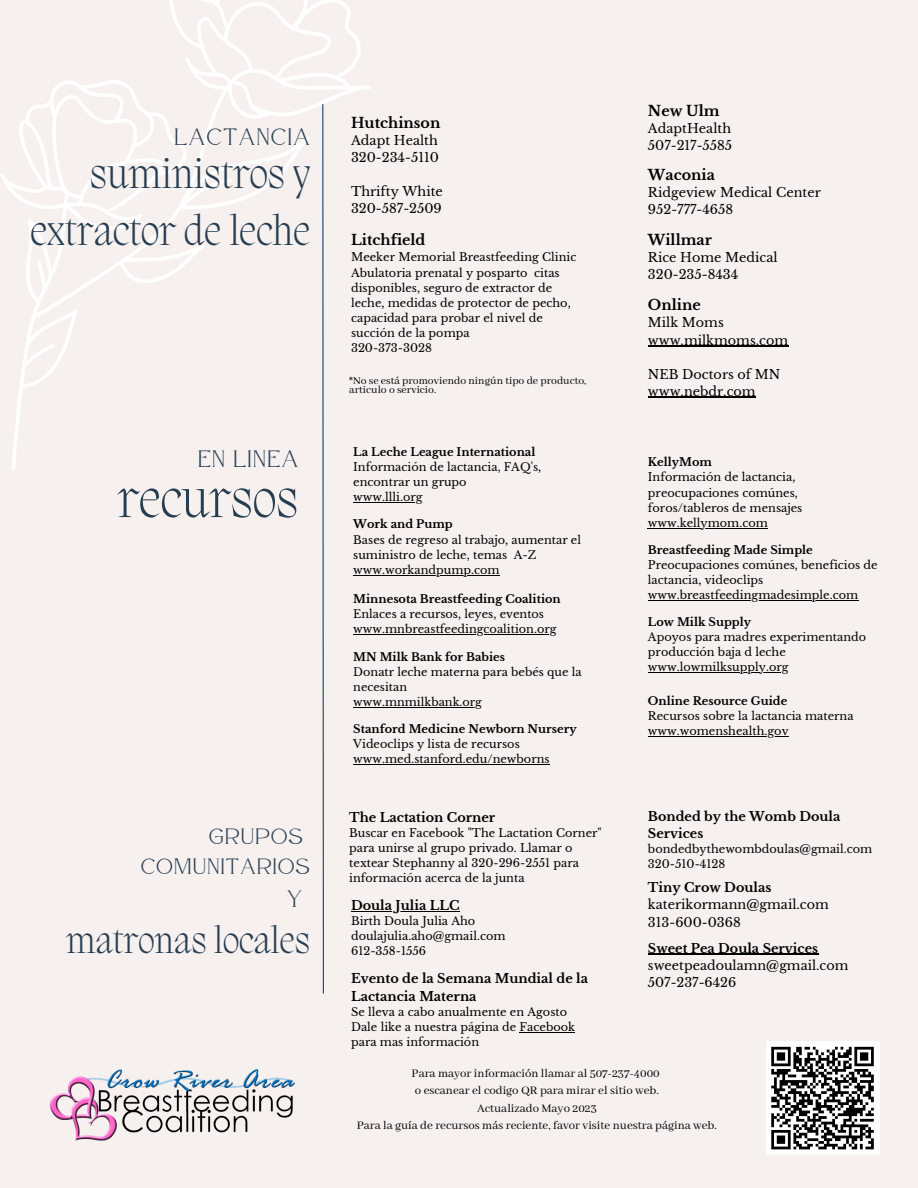
<style>
.page{position:relative;width:918px;height:1188px;background:#f6f0ee}
.page>*{position:absolute;margin:0;border:0;box-sizing:border-box;transform-origin:0 0}
.t1{font:200 53.7px "Migra";color:#273d50}
.t2{font:200 41.7px/57.3px "Migra";color:#273d50;text-align:right}
.t3{font:200 37.2px "Migra";color:#273d50}
.t4{font:23.7px "Atteron";letter-spacing:.06em;color:#273d50}
.t5{font:22.2px "Atteron";letter-spacing:.06em;color:#273d50}
.t6{font:700 14.25px "Libre Baskerville";color:#000}
.t7{font:12.75px "Libre Baskerville";color:#000}
.t8{font:12.75px "Abhaya Libre";color:#000}
.t9{font:700 12.75px/17px "Libre Baskerville";color:#000}
.t10{font:11.7px "Abhaya Libre";color:#000}
.t11{font:11.25px/15px "Libre Baskerville";color:#000}
.t12{font:700 11.25px "Libre Baskerville";color:#000}
</style>
<div class="page">
<svg style="left:1px;top:0;width:370px;height:994px"></svg>
<img style="left:49px;top:1069px;width:246px;height:72px">
<div style="left:766px;top:1041px;width:113px;height:114px;background:#fff"></div>
<svg style="left:771px;top:1046px;width:103px;height:104px"></svg>
<hr style="left:353px;top:502px;width:70px;height:1px;background:#000">
<hr style="left:353px;top:575px;width:147px;height:1px;background:#000">
<hr style="left:648px;top:528px;width:120px;height:1px;background:#000">
<hr style="left:648px;top:672px;width:141px;height:1px;background:#000">
<hr style="left:648px;top:600px;width:210px;height:1px;background:#000">
<hr style="left:648px;top:736px;width:141px;height:1px;background:#000">
<hr style="left:353px;top:634px;width:204px;height:1px;background:#000">
<hr style="left:351px;top:911px;width:109px;height:1px;background:#000">
<hr style="left:648px;top:346px;width:140px;height:1px;background:#000">
<hr style="left:648px;top:397px;width:108px;height:1px;background:#000">
<hr style="left:648px;top:954px;width:170px;height:1px;background:#000">
<hr style="left:353px;top:764px;width:197px;height:1px;background:#000">
<hr style="left:353px;top:707px;width:129px;height:1px;background:#000">
<hr style="left:520px;top:1032px;width:55px;height:1px;background:#000">
<p class="t4" style="left:175px;top:123px;width:137px">LACTANCIA</p>
<p class="t2" style="left:30px;top:149px;width:281px">suministros y extractor de leche</p>
<p class="t4" style="left:198px;top:445px;width:102px">EN LINEA</p>
<p class="t1" style="left:118px;top:474px;width:182px">recursos</p>
<p class="t5" style="left:209px;top:823px;width:95px">GRUPOS</p>
<p class="t5" style="left:141px;top:854px;width:170px">COMUNITARIOS</p>
<p class="t4" style="left:287px;top:885px;width:17px">Y</p>
<p class="t3" style="left:66px;top:923px;width:246px">matronas locales</p>
<p class="t6" style="left:351px;top:114px;width:91px">Hutchinson</p>
<p class="t7" style="left:351px;top:132px;width:88px">Adapt Health</p>
<p class="t7" style="left:351px;top:150px;width:89px">320-234-5110</p>
<p class="t7" style="left:351px;top:184px;width:93px">Thrifty White</p>
<p class="t7" style="left:351px;top:201px;width:92px">320-587-2509</p>
<p class="t6" style="left:351px;top:232px;width:76px">Litchfield</p>
<p class="t11" style="left:351px;top:250px;width:227px">Meeker Memorial Breastfeeding Clinic</p>
<p class="t11" style="left:351px;top:265px;width:221px">Abulatoria prenatal y posparto citas disponibles, seguro de extractor de leche, medidas de protector de pecho, capacidad para probar el nivel de succión de la pompa</p>
<p class="t11" style="left:351px;top:340px;width:82px">320-373-3028</p>
<p class="t10" style="left:349px;top:374px;width:239px">*No se está promoviendo ningún tipo de producto,</p>
<p class="t10" style="left:349px;top:383px;width:89px">articulo o servicio.</p>
<p class="t12" style="left:353px;top:445px;width:184px">La Leche League International</p>
<p class="t11" style="left:353px;top:460px;width:190px">Información de lactancia, FAQ's, encontrar un grupo</p>
<p class="t11" style="left:353px;top:490px;width:71px">www.llli.org</p>
<p class="t12" style="left:353px;top:518px;width:101px">Work and Pump</p>
<p class="t11" style="left:353px;top:532px;width:229px">Bases de regreso al trabajo, aumentar el suministro de leche, temas A-Z</p>
<p class="t11" style="left:353px;top:562px;width:148px">www.workandpump.com</p>
<p class="t12" style="left:353px;top:592px;width:209px">Minnesota Breastfeeding Coalition</p>
<p class="t11" style="left:353px;top:607px;width:192px">Enlaces a recursos, leyes, eventos</p>
<p class="t11" style="left:353px;top:622px;width:205px">www.mnbreastfeedingcoalition.org</p>
<p class="t12" style="left:353px;top:650px;width:153px">MN Milk Bank for Babies</p>
<p class="t11" style="left:353px;top:664px;width:230px">Donatr leche materna para bebés que la necesitan</p>
<p class="t11" style="left:353px;top:694px;width:130px">www.mnmilkbank.org</p>
<p class="t12" style="left:353px;top:722px;width:225px">Stanford Medicine Newborn Nursery</p>
<p class="t11" style="left:353px;top:737px;width:168px">Videoclips y lista de recursos</p>
<p class="t11" style="left:353px;top:752px;width:198px">www.med.stanford.edu/newborns</p>
<p class="t9" style="left:349px;top:809px;width:148px">The Lactation Corner</p>
<p class="t11" style="left:349px;top:826px;width:254px">Buscar en Facebook "The Lactation Corner" para unirse al grupo privado. Llamar o textear Stephanny al 320-296-2551 para información acerca de la junta</p>
<p class="t9" style="left:351px;top:897px;width:110px">Doula Julia LLC</p>
<p class="t11" style="left:351px;top:914px;width:126px">Birth Doula Julia Aho</p>
<p class="t11" style="left:351px;top:929px;width:156px">doulajulia.aho@gmail.com</p>
<p class="t11" style="left:351px;top:944px;width:77px">612-358-1556</p>
<p class="t9" style="left:351px;top:970px;width:239px;line-height:17.9px">Evento de la Semana Mundial de la<br>Lactancia Materna</p>
<p class="t11" style="left:351px;top:1005px;width:218px">Se lleva a cabo anualmente en Agosto</p>
<p class="t11" style="left:351px;top:1020px;width:226px">Dale like a nuestra página de Facebook para mas información</p>
<p class="t6" style="left:648px;top:102px;width:73px">New Ulm</p>
<p class="t7" style="left:648px;top:121px;width:85px">AdaptHealth</p>
<p class="t7" style="left:648px;top:138px;width:86px">507-217-5585</p>
<p class="t6" style="left:648px;top:166px;width:68px">Waconia</p>
<p class="t7" style="left:648px;top:185px;width:174px">Ridgeview Medical Center</p>
<p class="t7" style="left:648px;top:202px;width:87px">952-777-4658</p>
<p class="t6" style="left:648px;top:231px;width:65px">Willmar</p>
<p class="t7" style="left:648px;top:250px;width:131px">Rice Home Medical</p>
<p class="t7" style="left:648px;top:267px;width:92px">320-235-8434</p>
<p class="t6" style="left:648px;top:297px;width:54px">Online</p>
<p class="t7" style="left:648px;top:315px;width:77px">Milk Moms</p>
<p class="t7" style="left:648px;top:332px;width:142px">www.milkmoms.com</p>
<p class="t7" style="left:648px;top:366px;width:134px">NEB Doctors of MN</p>
<p class="t7" style="left:648px;top:383px;width:109px">www.nebdr.com</p>
<p class="t12" style="left:648px;top:456px;width:66px">KellyMom</p>
<p class="t11" style="left:648px;top:470px;width:156px">Información de lactancia, preocupaciones comúnes, foros/tableros de mensajes</p>
<p class="t11" style="left:648px;top:515px;width:122px">www.kellymom.com</p>
<p class="t12" style="left:648px;top:543px;width:166px">Breastfeeding Made Simple</p>
<p class="t11" style="left:648px;top:557px;width:231px">Preocupaciones comúnes, beneficios de lactancia, videoclips</p>
<p class="t11" style="left:648px;top:587px;width:212px">www.breastfeedingmadesimple.com</p>
<p class="t12" style="left:648px;top:615px;width:105px">Low Milk Supply</p>
<p class="t11" style="left:648px;top:630px;width:220px">Apoyos para madres experimentando producción baja d leche</p>
<p class="t11" style="left:648px;top:660px;width:142px">www.lowmilksupply.org</p>
<p class="t12" style="left:648px;top:694px;width:141px">Online Resource Guide</p>
<p class="t11" style="left:648px;top:708px;width:207px">Recursos sobre la lactancia materna</p>
<p class="t11" style="left:648px;top:723px;width:142px">www.womenshealth.gov</p>
<p class="t9" style="left:648px;top:808px;width:194px">Bonded by the Womb Doula<br>Services</p>
<p class="t11" style="left:648px;top:842px;width:226px">bondedbythewombdoulas@gmail.com</p>
<p class="t11" style="left:648px;top:857px;width:79px">320-510-4128</p>
<p class="t9" style="left:648px;top:879px;width:125px">Tiny Crow Doulas</p>
<p class="t7" style="left:648px;top:897px;width:182px">katerikormann@gmail.com</p>
<p class="t7" style="left:648px;top:914px;width:94px">313-600-0368</p>
<p class="t9" style="left:648px;top:940px;width:172px">Sweet Pea Doula Services</p>
<p class="t7" style="left:648px;top:957px;width:202px">sweetpeadoulamn@gmail.com</p>
<p class="t7" style="left:648px;top:974px;width:90px">507-237-6426</p>
<p class="t8" style="left:412px;top:1067px;width:250px">Para mayor información llamar al 507-237-4000</p>
<p class="t8" style="left:415px;top:1084px;width:246px">o escanear el codigo QR para mirar el sitio web.</p>
<p class="t8" style="left:477px;top:1101px;width:121px">Actualizado Mayo 2023</p>
<p class="t8" style="left:357px;top:1118px;width:362px">Para la guía de recursos más reciente, favor visite nuestra página web.</p>
</div>
